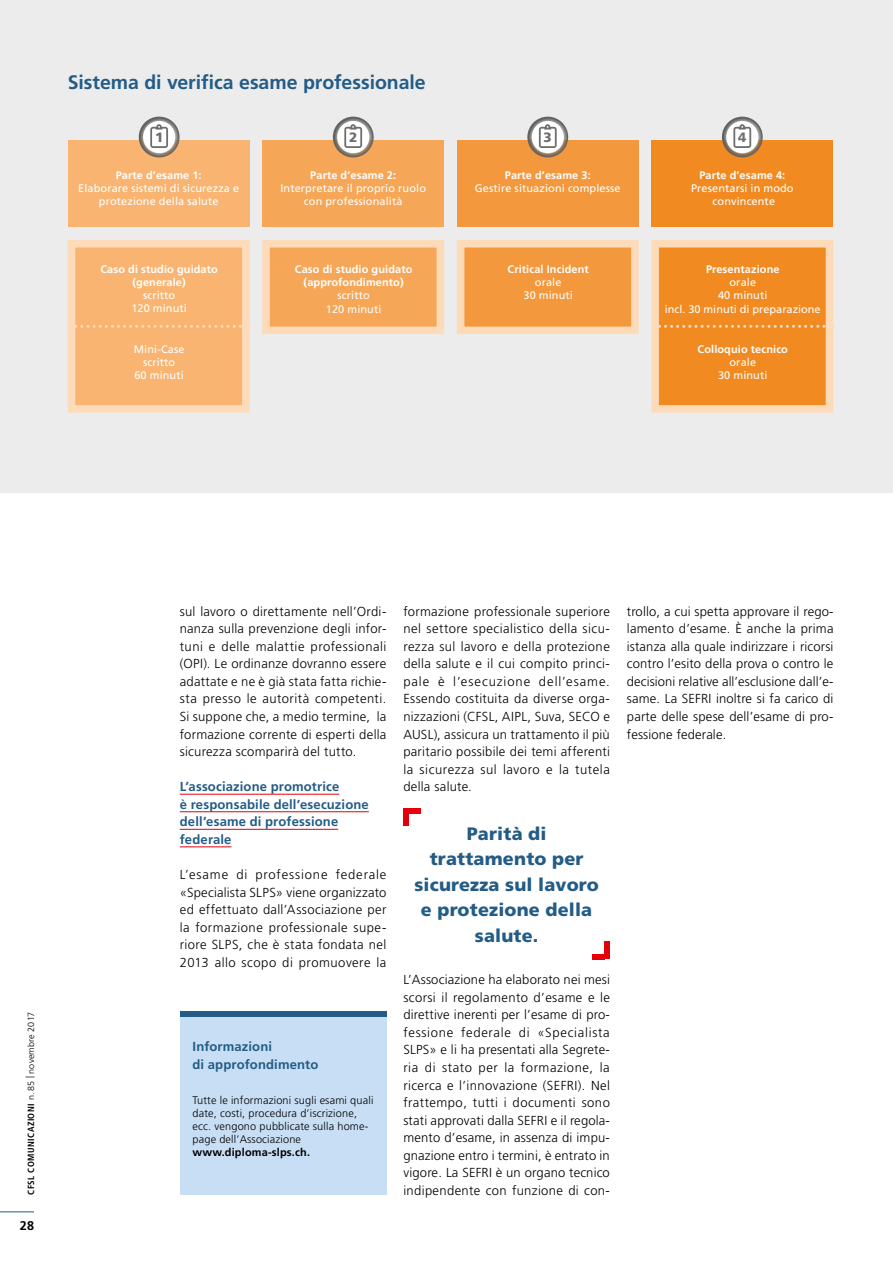
<style>
.page{position:relative;width:893px;height:1263px;background:#fff}
.page>*{position:absolute;margin:0;border:0;box-sizing:border-box;transform-origin:0 0}
.t1{font:700 19.5px "Frutiger LT Std";letter-spacing:-.005em;color:#235c86}
.t2{font:900 18px/25.5px "Frutiger LT Std";letter-spacing:.01em;color:#235c86;text-align:center}
.t3{font:900 13.5px "Frutiger LT Std";color:#6e6e6e}
.t4{font:300 13.05px/17.5px "Frutiger LT Std";letter-spacing:.02em;color:#000;text-align:justify}
.t5{font:700 13.05px/17.5px "Frutiger LT Std";letter-spacing:.01em;color:#235c86}
.t6{font:700 12.6px "Frutiger LT Std";color:#000}
.t7{font:10.95px/13.2px "Frutiger LT Std";letter-spacing:.01em;color:#fff;text-align:center}
.t8{font:700 10.95px/13.2px "Frutiger LT Std";letter-spacing:.01em;color:#fff;text-align:center}
.t9{font:300 10.95px/13.2px "Frutiger LT Std";letter-spacing:.015em;color:#000}
.t10{font:700 10.95px "Frutiger LT Std";letter-spacing:.015em;color:#000}
.t11{font:700 condensed 9px "Frutiger LT Std";letter-spacing:.05em;color:#000}
.s1{font-weight:300;font-stretch:normal}
</style>
<div class="page">
<div style="left:0;top:0;width:893px;height:493px;background:#ececec"></div>
<hr style="left:180px;top:794px;width:159px;height:1px;background:#e3000b">
<hr style="left:180px;top:811px;width:189px;height:1px;background:#e3000b">
<hr style="left:180px;top:829px;width:158px;height:1px;background:#e3000b">
<hr style="left:180px;top:846px;width:51px;height:1px;background:#e3000b">
<div style="left:180px;top:1011px;width:206px;height:184px;background:#c8def4"></div>
<div style="left:180px;top:1011px;width:206px;height:5px;background:#235c86"></div>
<div style="left:605px;top:941px;width:5px;height:18px;background:#e3000b"></div>
<div style="left:592px;top:954px;width:13px;height:5px;background:#e3000b"></div>
<div style="left:403px;top:808px;width:5px;height:18px;background:#e3000b"></div>
<div style="left:408px;top:808px;width:13px;height:5px;background:#e3000b"></div>
<div style="left:68px;top:240px;width:182px;height:173px;background:#f8b470;border:8px solid #fddbb9"></div>
<div style="left:262px;top:240px;width:182px;height:94px;background:#f6a657;border:8px solid #fddbb9"></div>
<div style="left:457px;top:240px;width:182px;height:94px;background:#f4983d;border:8px solid #fddbb9"></div>
<div style="left:651px;top:240px;width:182px;height:173px;background:#f28a22;border:8px solid #fddbb9"></div>
<div style="left:68px;top:140px;width:182px;height:87px;background:#f8b470"></div>
<div style="left:262px;top:140px;width:182px;height:87px;background:#f6a657"></div>
<div style="left:457px;top:140px;width:182px;height:87px;background:#f4983d"></div>
<div style="left:651px;top:140px;width:182px;height:87px;background:#f28a22"></div>
<svg style="left:142px;top:120px;width:34px;height:34px"></svg>
<div style="left:139px;top:117px;width:41px;height:40px;border:4px solid #626261;border-radius:50%"></div>
<svg style="left:150px;top:124px;width:18px;height:24px"></svg>
<svg style="left:336px;top:120px;width:34px;height:34px"></svg>
<div style="left:333px;top:117px;width:41px;height:40px;border:4px solid #626261;border-radius:50%"></div>
<svg style="left:344px;top:124px;width:18px;height:24px"></svg>
<svg style="left:531px;top:120px;width:34px;height:34px"></svg>
<div style="left:527px;top:117px;width:41px;height:40px;border:4px solid #626261;border-radius:50%"></div>
<svg style="left:539px;top:124px;width:18px;height:24px"></svg>
<svg style="left:725px;top:120px;width:34px;height:34px"></svg>
<div style="left:722px;top:117px;width:41px;height:40px;border:4px solid #626261;border-radius:50%"></div>
<svg style="left:733px;top:124px;width:18px;height:24px"></svg>
<svg style="left:70px;top:325px;width:179px;height:3px"></svg>
<svg style="left:653px;top:325px;width:180px;height:3px"></svg>
<hr style="left:0;top:1211px;width:34px;height:1px;background:#235c86">
<h1 class="t1" style="left:68px;top:71px;width:359px">Sistema di verifica esame professionale</h1>
<p class="t3" style="left:155px;top:129px;width:10px">1</p>
<p class="t3" style="left:349px;top:129px;width:10px">2</p>
<p class="t3" style="left:544px;top:129px;width:10px">3</p>
<p class="t3" style="left:738px;top:129px;width:10px">4</p>
<p class="t8" style="left:116px;top:169px;width:87px">Parte d’esame 1:</p>
<p class="t7" style="left:78px;top:182px;width:163px">Elaborare sistemi di sicurezza e protezione della salute</p>
<p class="t8" style="left:100px;top:263px;width:119px">Caso di studio guidato (generale)</p>
<p class="t7" style="left:131px;top:289px;width:57px">scritto<br>120 minuti</p>
<p class="t8" style="left:310px;top:169px;width:87px">Parte d’esame 2:</p>
<p class="t7" style="left:280px;top:182px;width:147px">Interpretare il proprio ruolo con professionalità</p>
<p class="t8" style="left:295px;top:263px;width:119px">Caso di studio guidato (approfondimento)</p>
<p class="t7" style="left:326px;top:289px;width:57px">scritto<br>120 minuti</p>
<p class="t8" style="left:505px;top:169px;width:87px">Parte d’esame 3:</p>
<p class="t7" style="left:475px;top:182px;width:147px">Gestire situazioni complesse</p>
<p class="t8" style="left:508px;top:263px;width:83px">Critical Incident</p>
<p class="t7" style="left:524px;top:276px;width:51px">orale<br>30 minuti</p>
<p class="t8" style="left:699px;top:169px;width:87px">Parte d’esame 4:</p>
<p class="t7" style="left:691px;top:182px;width:104px">Presentarsi in modo convincente</p>
<p class="t8" style="left:706px;top:263px;width:75px">Presentazione</p>
<p class="t7" style="left:665px;top:276px;width:157px">orale<br>40 minuti<br>incl. 30 minuti di preparazione</p>
<p class="t7" style="left:134px;top:342px;width:52px">Mini-Case scritto<br>60 minuti</p>
<p class="t8" style="left:698px;top:342px;width:92px">Colloquio tecnico</p>
<p class="t7" style="left:718px;top:355px;width:51px">orale<br>30 minuti</p>
<p class="t11" style="left:26px;top:1195px;width:185px;rotate:-90deg">CFSL COMUNICAZIONI <span class="s1">n. 85 </span><sup>|</sup> <span class="s1">novembre 2017</span></p>
<p class="t6" style="left:20px;top:1218px;width:16px">28</p>
<p class="t4" style="left:180px;top:603px;width:208px">sul lavoro o direttamente nell’Ordi&shy;nanza sulla prevenzione degli infor&shy;tuni e delle malattie professionali (OPI). Le ordinanze dovranno essere adattate e ne è già stata fatta richie&shy;sta presso le autorità competenti.<br>Si suppone che, a medio termine, la formazione corrente di esperti della sicurezza scomparirà del tutto.</p>
<p class="t5" style="left:180px;top:778px;width:191px">L’associazione promotrice<br>è responsabile dell’esecuzione dell’esame di professione federale</p>
<p class="t4" style="left:180px;top:866px;width:208px">L’esame di professione federale «Specialista SLPS» viene organizzato ed effettuato dall’Associazione per la formazione professionale supe&shy;riore SLPS, che è stata fondata nel 2013 allo scopo di promuovere la</p>
<p class="t5" style="left:193px;top:1038px;width:127px">Informazioni<br>di approfondimento</p>
<p class="t9" style="left:193px;top:1093px;width:182px">Tutte le informazioni sugli esami quali date, costi, procedura d’iscrizione, ecc. vengono pubblicate sulla home&shy;page dell’Associazione</p>
<p class="t10" style="left:193px;top:1146px;width:119px">www.diploma-slps.ch.</p>
<p class="t4" style="left:403px;top:603px;width:208px">formazione professionale superiore nel settore specialistico della sicu&shy;rezza sul lavoro e della protezione della salute e il cui compito princi&shy;pale è l’esecuzione dell’esame.<br>Essendo costituita da diverse orga&shy;nizzazioni (CFSL, AIPL, Suva, SECO e AUSL), assicura un trattamento il più paritario possibile dei temi afferenti la sicurezza sul lavoro e la tutela della salute.</p>
<h2 class="t2" style="left:414px;top:820px;width:186px">Parità di trattamento per sicurezza sul lavoro e protezione della salute.</h2>
<p class="t4" style="left:403px;top:971px;width:208px">L’Associazione ha elaborato nei mesi scorsi il regolamento d’esame e le direttive inerenti per l’esame di pro&shy;fessione federale di «Specialista SLPS» e li ha presentati alla Segrete&shy;ria di stato per la formazione, la ricerca e l’innovazione (SEFRI). Nel frattempo, tutti i documenti sono stati approvati dalla SEFRI e il regola&shy;mento d’esame, in assenza di impu&shy;gnazione entro i termini, è entrato in vigore. La SEFRI è un organo tecnico indipendente con funzione di con-</p>
<p class="t4" style="left:627px;top:603px;width:208px">trollo, a cui spetta approvare il rego&shy;lamento d’esame. È anche la prima istanza alla quale indirizzare i ricorsi contro l’esito della prova o contro le decisioni relative all’esclusione dall’e&shy;same. La SEFRI inoltre si fa carico di parte delle spese dell’esame di pro&shy;fessione federale.</p>
</div>
